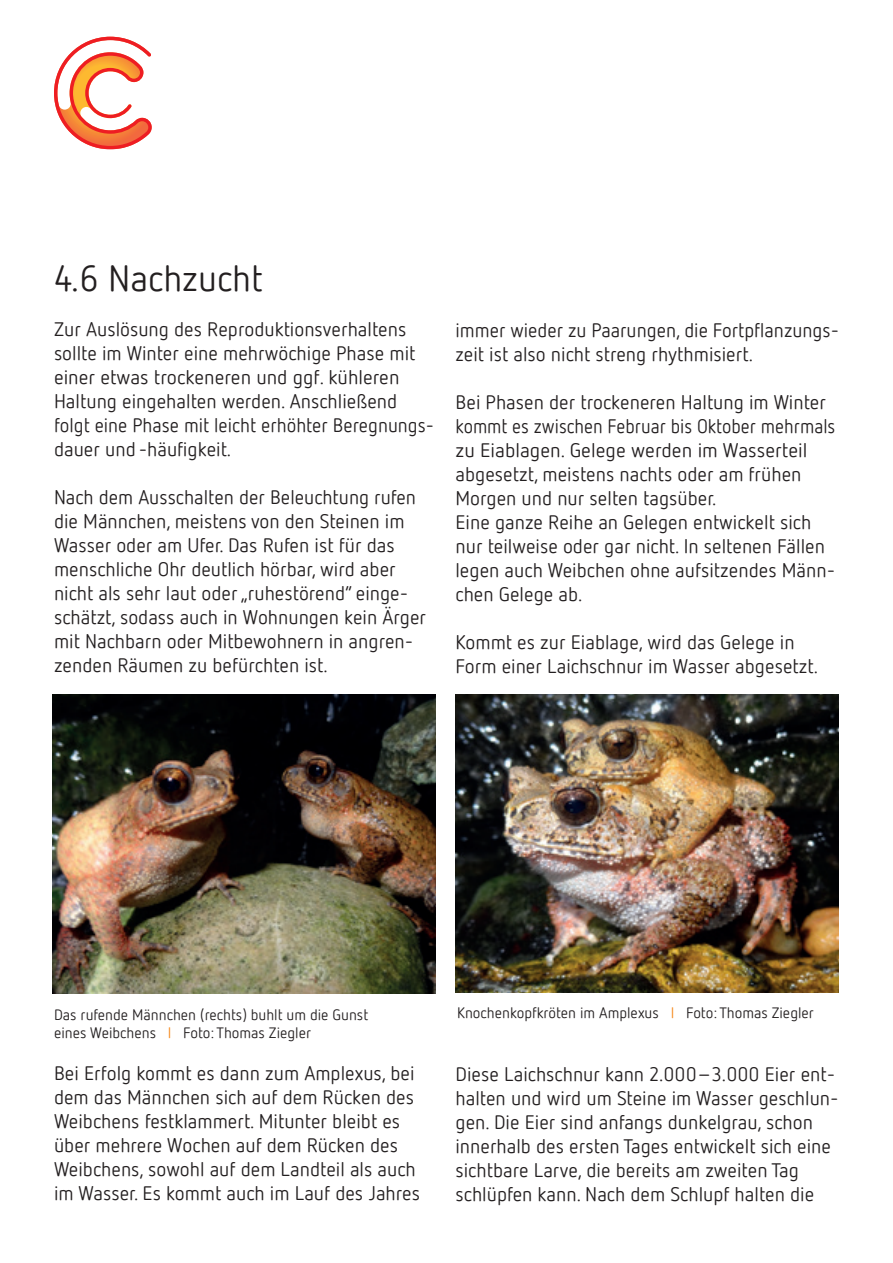
<style>
.page{position:relative;width:893px;height:1263px;background:#fff}
.page>*{position:absolute;margin:0;border:0;box-sizing:border-box;transform-origin:0 0}
.t1{font:36px "Netto Pro";color:#231f20}
.t2{font:19.5px/24px "Netto Pro";color:#231f20}
.t3{font:15px/18px "Netto Pro";color:#231f20}
.s1{color:#f68b1f}
</style>
<div class="page">
<svg style="left:54px;top:37px;width:98px;height:112px"></svg>
<img style="left:52px;top:695px;width:384px;height:298px">
<img style="left:456px;top:694px;width:383px;height:299px">
<h1 class="t1" style="left:54px;top:255px;width:210px">4.6 Nachzucht</h1>
<p class="t2" style="left:54px;top:317px;width:382px">Zur Auslösung des Reproduktionsverhaltens sollte im Winter eine mehrwöchige Phase mit einer etwas trockeneren und ggf. kühleren Haltung eingehalten werden. Anschließend folgt eine Phase mit leicht erhöhter Beregnungs&shy;dauer und -häufigkeit.</p>
<p class="t2" style="left:54px;top:485px;width:374px">Nach dem Ausschalten der Beleuchtung rufen die Männchen, meistens von den Steinen im Wasser oder am Ufer. Das Rufen ist für das menschliche Ohr deutlich hörbar, wird aber nicht als sehr laut oder „ruhestörend“ einge&shy;schätzt, sodass auch in Wohnungen kein Ärger mit Nachbarn oder Mitbewohnern in angren&shy;zenden Räumen zu befürchten ist.</p>
<p class="t2" style="left:455px;top:317px;width:385px">immer wieder zu Paarungen, die Fortpflanzungs&shy;zeit ist also nicht streng rhythmisiert.</p>
<p class="t2" style="left:455px;top:389px;width:381px">Bei Phasen der trockeneren Haltung im Winter kommt es zwischen Februar bis Oktober mehrmals zu Eiablagen. Gelege werden im Wasserteil abgesetzt, meistens nachts oder am frühen Morgen und nur selten tagsüber.<br>Eine ganze Reihe an Gelegen entwickelt sich nur teilweise oder gar nicht. In seltenen Fällen legen auch Weibchen ohne aufsitzendes Männ&shy;chen Gelege ab.</p>
<p class="t2" style="left:455px;top:629px;width:364px">Kommt es zur Eiablage, wird das Gelege in<br>Form einer Laichschnur im Wasser abgesetzt.</p>
<p class="t3" style="left:54px;top:1005px;width:316px">Das rufende Männchen (rechts) buhlt um die Gunst eines Weibchens <span class="s1">I</span> Foto: Thomas Ziegler</p>
<p class="t3" style="left:457px;top:1003px;width:358px">Knochenkopfkröten im Amplexus <span class="s1">I</span> Foto: Thomas Ziegler</p>
<p class="t2" style="left:54px;top:1061px;width:368px">Bei Erfolg kommt es dann zum Amplexus, bei dem das Männchen sich auf dem Rücken des Weibchens festklammert. Mitunter bleibt es über mehrere Wochen auf dem Rücken des Weibchens, sowohl auf dem Landteil als auch im Wasser. Es kommt auch im Lauf des Jahres</p>
<p class="t2" style="left:455px;top:1061px;width:385px">Diese Laichschnur kann 2.000–3.000 Eier ent&shy;halten und wird um Steine im Wasser geschlun&shy;gen. Die Eier sind anfangs dunkelgrau, schon innerhalb des ersten Tages entwickelt sich eine sichtbare Larve, die bereits am zweiten Tag schlüpfen kann. Nach dem Schlupf halten die</p>
</div>
